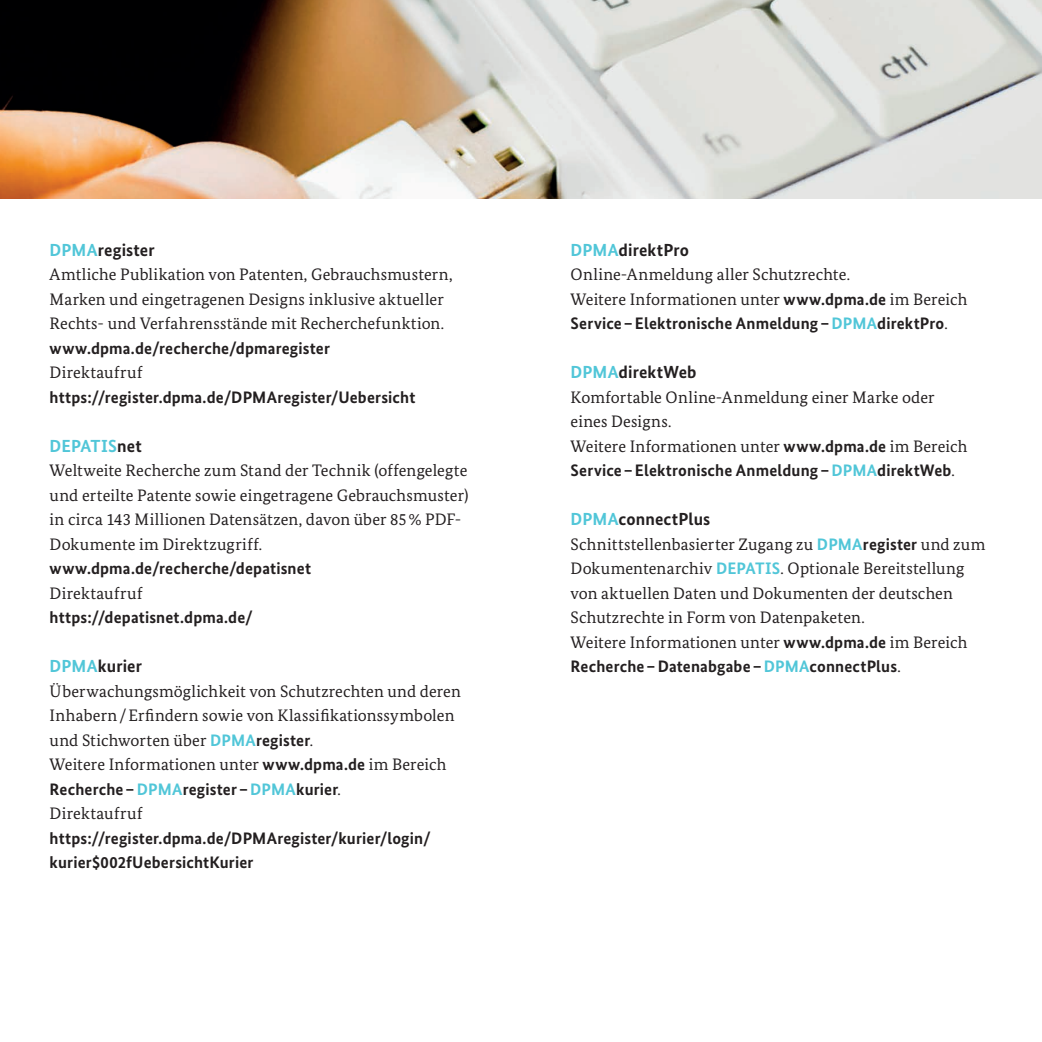
<style>
.page{position:relative;width:1042px;height:1042px;background:#fff}
.page>*{position:absolute;margin:0;border:0;box-sizing:border-box;transform-origin:0 0}
.t1{font:700 17.5px "Bundes Sans";letter-spacing:.005em;color:#231f20}
.t2{font:700 17.5px "Bundes Sans";letter-spacing:.01em;color:#51c6d8}
.t3{font:16.62px/24.5px "Bundes Serif";letter-spacing:.01em;color:#231f20}
.t4{font:700 16.62px/24.5px "Bundes Sans";letter-spacing:.01em;color:#231f20}
.s1{color:#51c6d8}
.s2{color:#231f20}
.s3{font-family:"Bundes Sans";font-weight:700;color:#51c6d8}
.s4{font-family:"Bundes Sans";font-weight:700}
.s5{font-family:"Bundes Serif";font-weight:400}
</style>
<div class="page">
<img style="left:0;top:0;width:1042px;height:198px">
<h3 class="t1" style="left:50px;top:239px;width:107px"><span class="s1">DPMA</span>register</h3>
<p class="t3" style="left:50px;top:262px;width:404px">Amtliche Publikation von Patenten, Gebrauchsmustern,<br>Marken und eingetragenen Designs inklusive aktueller<br>Rechts- und Verfahrensstände mit Recherchefunktion.</p>
<p class="t4" style="left:50px;top:335px;width:282px">www.dpma.de/recherche/dpmaregister</p>
<p class="t3" style="left:50px;top:360px;width:94px">Direktaufruf</p>
<p class="t4" style="left:50px;top:384px;width:367px">https://register.dpma.de/DPMAregister/Uebersicht</p>
<h3 class="t2" style="left:50px;top:435px;width:94px">DEPATIS<span class="s2">net</span></h3>
<p class="t3" style="left:50px;top:458px;width:420px">Weltweite Recherche zum Stand der Technik (offengelegte und erteilte Patente sowie eingetragene Gebrauchsmuster) in circa 143 Millionen Datensätzen, davon über 85% PDF-Dokumente im Direktzugriff.</p>
<p class="t4" style="left:50px;top:556px;width:263px">www.dpma.de/recherche/depatisnet</p>
<p class="t3" style="left:50px;top:580px;width:94px">Direktaufruf</p>
<p class="t4" style="left:50px;top:605px;width:205px">https://depatisnet.dpma.de/</p>
<h3 class="t1" style="left:50px;top:655px;width:94px"><span class="s1">DPMA</span>kurier</h3>
<p class="t3" style="left:50px;top:678px;width:413px">Überwachungsmöglichkeit von Schutzrechten und deren<br>Inhabern/Erfindern sowie von Klassifikationssymbolen und Stichworten über <span class="s3">DPMA</span><span class="s4">register</span>.</p>
<p class="t4" style="left:50px;top:752px;width:398px"><span class="s5">Weitere Informationen unter</span> www.dpma.de <span class="s5">im Bereich<br></span>Recherche–<span class="s1">DPMA</span>register–<span class="s1">DPMA</span>kurier<span class="s5">.</span></p>
<p class="t3" style="left:50px;top:801px;width:94px">Direktaufruf</p>
<p class="t4" style="left:50px;top:825px;width:383px">https://register.dpma.de/DPMAregister/kurier/login/ kurier$002fUebersichtKurier</p>
<h3 class="t1" style="left:570px;top:239px;width:120px"><span class="s1">DPMA</span>direktPro</h3>
<p class="t3" style="left:570px;top:262px;width:281px">Online-Anmeldung aller Schutzrechte.</p>
<p class="t4" style="left:570px;top:286px;width:398px"><span class="s5">Weitere Informationen unter</span> www.dpma.de <span class="s5">im Bereich<br></span>Service–Elektronische Anmeldung–<span class="s1">DPMA</span>direktPro<span class="s5">.</span></p>
<h3 class="t1" style="left:570px;top:361px;width:127px"><span class="s1">DPMA</span>direktWeb</h3>
<p class="t3" style="left:570px;top:384px;width:365px">Komfortable Online-Anmeldung einer Marke oder eines Designs.</p>
<p class="t4" style="left:570px;top:433px;width:398px"><span class="s5">Weitere Informationen unter</span> www.dpma.de <span class="s5">im Bereich<br></span>Service–Elektronische Anmeldung–<span class="s1">DPMA</span>direktWeb<span class="s5">.</span></p>
<h3 class="t1" style="left:570px;top:508px;width:141px"><span class="s1">DPMA</span>connectPlus</h3>
<p class="t3" style="left:570px;top:531px;width:416px">Schnittstellenbasierter Zugang zu <span class="s3">DPMA</span><span class="s4">register</span> und zum Dokumentenarchiv <span class="s3">DEPATIS</span>. Optionale Bereitstellung von aktuellen Daten und Dokumenten der deutschen Schutzrechte in Form von Datenpaketen.</p>
<p class="t4" style="left:570px;top:629px;width:398px"><span class="s5">Weitere Informationen unter</span> www.dpma.de <span class="s5">im Bereich<br></span>Recherche–Datenabgabe–<span class="s1">DPMA</span>connectPlus<span class="s5">.</span></p>
</div>
